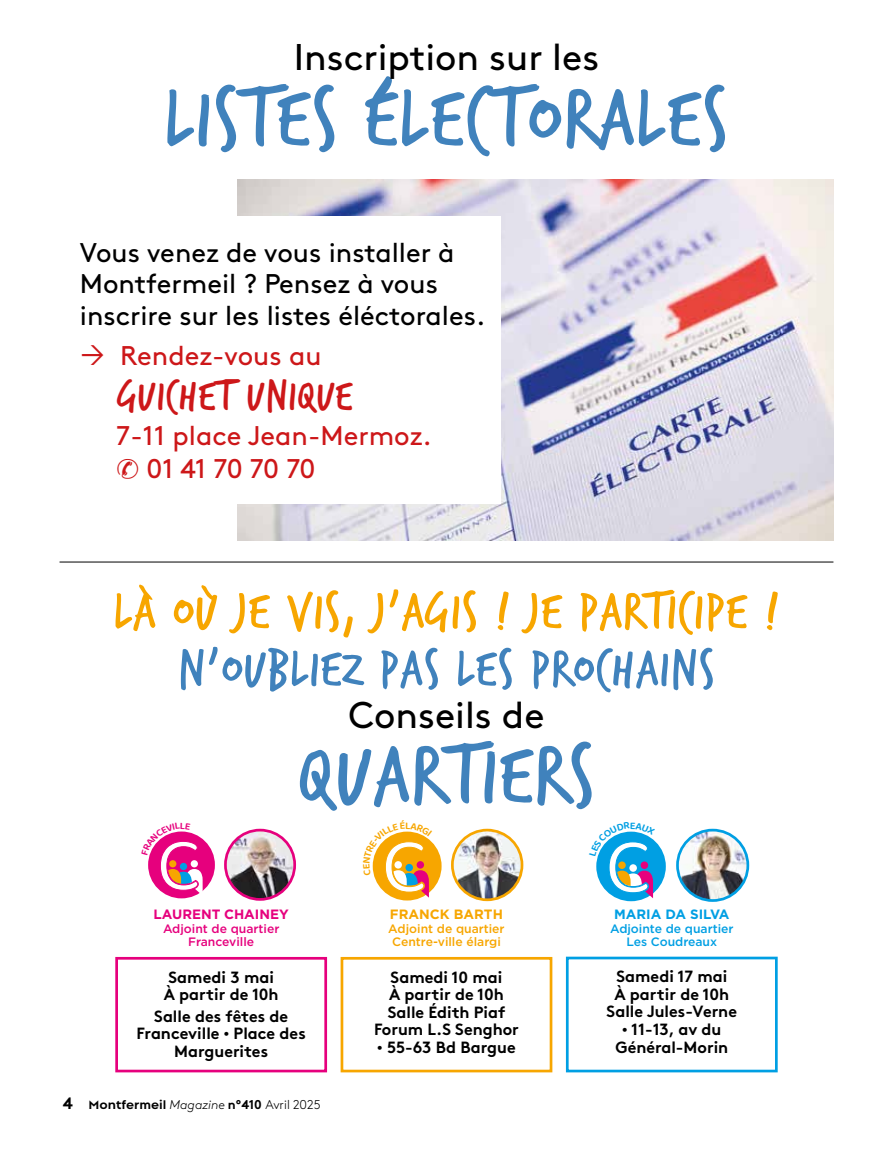
<style>
.page{position:relative;width:893px;height:1149px;background:#fff}
.page>*{position:absolute;margin:0;border:0;box-sizing:border-box;transform-origin:0 0}
.t1{font:89.1px "Trash Hand";letter-spacing:.03em;color:#4082bc}
.t2{font:55.5px "Trash Hand";letter-spacing:.03em;color:#f7a600}
.t3{font:55.5px "Trash Hand";letter-spacing:.03em;color:#4082bc}
.t4{font:45px "Trash Hand";letter-spacing:.03em;color:#cd1719}
.t5{font:37.2px "Brown";color:#000}
.t6{font:27px/31.5px "Brown";color:#000}
.t7{font:27px/33px "Brown";color:#cd1719}
.t8{font:700 16.2px/17.5px "Brown";color:#000;text-align:center}
.t9{font:700 13.5px "Gotham";color:#e6007d}
.t10{font:700 13.5px "Gotham";color:#009fe3}
.t11{font:700 13.5px "Gotham";color:#f7a600}
.t12{font:700 12.75px "Regulator Nova";color:#000}
.t13{font:500 12.15px/13.5px "Gotham";color:#f7a600;text-align:center}
.t14{font:500 12.15px/13.5px "Gotham";color:#009fe3;text-align:center}
.t15{font:500 12.15px/13.5px "Gotham";color:#e6007d;text-align:center}
.s1{font-family:"Sosmed phone"}
.s2{font-family:"Brown";font-size:16.5px}
.s3{font-family:"Brown";font-weight:300;font-style:italic}
.s4{font-family:"Brown"}
.s5{font-family:"Brown";font-weight:300}
</style>
<div class="page">
<img style="left:237px;top:180px;width:596px;height:360px">
<div style="left:63px;top:216px;width:438px;height:287px;background:#fff"></div>
<div style="left:341px;top:956px;width:211px;height:115px;border:3px solid #f7a600"></div>
<div style="left:373px;top:831px;width:69px;height:69px;background:#f7a600;border-radius:50%"></div>
<img style="left:452px;top:829px;width:70px;height:70px;border-radius:35px">
<div style="left:451px;top:828px;width:72px;height:72px;border:3px solid #f7a600;border-radius:50%"></div>
<div style="left:566px;top:956px;width:212px;height:115px;border:3px solid #009fe3"></div>
<div style="left:596px;top:831px;width:70px;height:69px;background:#009fe3;border-radius:50%"></div>
<img style="left:677px;top:829px;width:71px;height:71px;border-radius:35px">
<div style="left:676px;top:828px;width:73px;height:73px;border:3px solid #009fe3;border-radius:50%"></div>
<div style="left:115px;top:956px;width:212px;height:115px;border:3px solid #e6007d"></div>
<div style="left:148px;top:831px;width:67px;height:67px;background:#e6007d;border-radius:50%"></div>
<img style="left:225px;top:829px;width:70px;height:70px;border-radius:35px">
<div style="left:224px;top:828px;width:72px;height:72px;border:3px solid #e6007d;border-radius:50%"></div>
<hr style="left:60px;top:561px;width:773px;height:1px;background:#000">
<svg style="left:372px;top:831px;width:60px;height:66px"></svg>
<svg style="left:596px;top:831px;width:59px;height:67px"></svg>
<svg style="left:148px;top:831px;width:56px;height:64px"></svg>
<h3 class="t5" style="left:294px;top:29px;width:307px">Inscription sur les</h3>
<h1 class="t1" style="left:165px;top:75px;width:564px">LISTES ÉLECTORALES</h1>
<h3 class="t6" style="left:80px;top:234px;width:407px">Vous venez de vous installer à<br>Montfermeil ? Pensez à vous inscrire sur les listes éléctorales.</h3>
<h3 class="t7" style="left:120px;top:336px;width:203px">Rendez-vous au</h3>
<h3 class="t4" style="left:118px;top:374px;width:236px">GUICHET UNIQUE</h3>
<h3 class="t7" style="left:116px;top:417px;width:317px">7-11 place Jean-Mermoz. <span class="s1">b</span> 01 41 70 70 70</h3>
<h2 class="t2" style="left:114px;top:584px;width:666px">LÀ OÙ JE VIS, J’AGIS ! JE PARTICIPE !</h2>
<h2 class="t3" style="left:179px;top:641px;width:537px">N’OUBLIEZ PAS LES PROCHAINS</h2>
<h3 class="t5" style="left:348px;top:687px;width:198px">Conseils de</h3>
<h1 class="t1" style="left:299px;top:731px;width:297px">QUARTIERS</h1>
<p class="t9" style="left:153px;top:905px;width:137px">LAURENT CHAINEY</p>
<p class="t15" style="left:163px;top:921px;width:118px">Adjoint de quartier<br>Franceville</p>
<p class="t8" style="left:164px;top:966px;width:116px;text-align:left">Samedi 3 mai<br>À partir de 10h</p>
<p class="t8" style="left:137px;top:1005px;width:171px">Salle des fêtes de<br>Franceville <sup>•</sup> Place des<br>Marguerites</p>
<p class="t12" style="left:63px;top:1096px;width:259px"><span class="s2">4</span> Montfermeil <span class="s3">Magazine</span> <span class="s4">n°410</span> <span class="s5">Avril 2025</span></p>
<p class="t11" style="left:390px;top:905px;width:114px">FRANCK BARTH</p>
<p class="t13" style="left:388px;top:921px;width:118px">Adjoint de quartier<br>Centre-ville élargi</p>
<p class="t8" style="left:374px;top:966px;width:146px">Samedi 10 mai<br>À partir de 10h<br>Salle Édith Piaf<br>Forum L.S Senghor</p>
<p class="t8" style="left:377px;top:1036px;width:140px"><sup>•</sup> 55-63 Bd Bargue</p>
<p class="t10" style="left:614px;top:905px;width:117px">MARIA DA SILVA</p>
<p class="t14" style="left:610px;top:921px;width:125px">Adjointe de quartier<br>Les Coudreaux</p>
<p class="t8" style="left:607px;top:965px;width:132px">Samedi 17 mai<br>À partir de 10h<br>Salle Jules-Verne</p>
<p class="t8" style="left:615px;top:1018px;width:114px"><sup>•</sup> 11-13, av du<br>Général-Morin</p>
</div>
